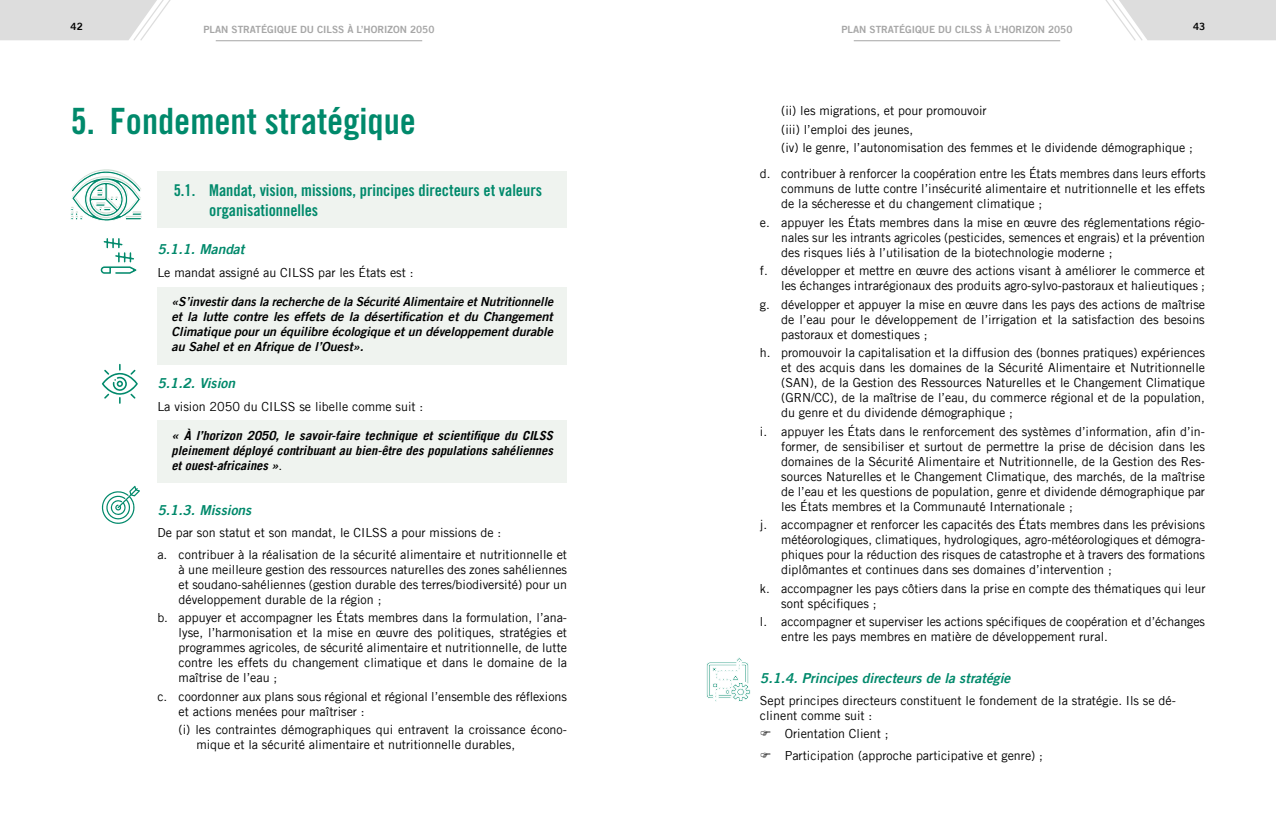
<style>
.page{position:relative;width:1276px;height:815px;background:#fff}
.page>*{position:absolute;margin:0;border:0;box-sizing:border-box;transform-origin:0 0}
.t1{font:36.25px "Trade Gothic Bold Cond Twenty";color:#00896b}
.t2{font:16.25px/19.5px "Trade Gothic Bold Cond Twenty";color:#00896b}
.t3{font:italic 13.75px "Trade Gothic LT Bold Two";color:#00896b}
.t4{font:12.5px/15px "Trade Gothic LT";color:#000}
.t5{font:italic 12.5px/15px "Trade Gothic LT Bold Two";color:#000;text-align:justify}
.t6{font:italic 700 12.5px/15px "Trade Gothic LT";color:#000;text-align:justify}
.t7{font:10px "Trade Gothic LT Bold Two";color:#a6a6a6}
.t8{font:10px "Trade Gothic LT Bold Two";color:#000}
.s1{font-weight:400;font-style:normal}
</style>
<div class="page">
<hr style="left:216px;top:41px;width:206px;height:1px;background:#a6a6a6">
<hr style="left:853px;top:41px;width:207px;height:1px;background:#a6a6a6">
<svg style="left:1105px;top:0;width:171px;height:41px"></svg>
<svg style="left:0;top:0;width:171px;height:41px"></svg>
<div style="left:157px;top:172px;width:410px;height:56px;background:#eff3ef"></div>
<div style="left:157px;top:287px;width:410px;height:78px;background:#eff3ef"></div>
<div style="left:157px;top:420px;width:410px;height:62px;background:#eff3ef"></div>
<svg style="left:71px;top:169px;width:71px;height:52px"></svg>
<svg style="left:100px;top:238px;width:37px;height:36px"></svg>
<svg style="left:102px;top:364px;width:36px;height:40px"></svg>
<svg style="left:102px;top:486px;width:38px;height:38px"></svg>
<svg style="left:706px;top:657px;width:44px;height:45px"></svg>
<p class="t8" style="left:71px;top:20px;width:14px">42</p>
<p class="t8" style="left:1193px;top:20px;width:14px">43</p>
<p class="t7" style="left:203px;top:23px;width:232px">PLAN STRATÉGIQUE DU CILSS À L’HORIZON 2050</p>
<p class="t7" style="left:841px;top:23px;width:232px">PLAN STRATÉGIQUE DU CILSS À L’HORIZON 2050</p>
<h1 class="t1" style="left:71px;top:99px;width:346px">5. Fondement stratégique</h1>
<h2 class="t2" style="left:209px;top:180px;width:334px;text-indent:-35px">5.1. Mandat, vision, missions, principes directeurs et valeurs organisationnelles</h2>
<p class="t3" style="left:157px;top:241px;width:89px">5.1.1. Mandat</p>
<p class="t4" style="left:157px;top:264px;width:258px">Le mandat assigné au CILSS par les États est :</p>
<p class="t5" style="left:171px;top:294px;width:383px">«S’investir dans la recherche de la Sécurité Alimentaire et Nutritionnelle et la lutte contre les effets de la désertification et du Changement Climatique pour un équilibre écologique et un développement durable au Sahel et en Afrique de l’Ouest».</p>
<p class="t3" style="left:157px;top:375px;width:79px">5.1.2. Vision</p>
<p class="t4" style="left:157px;top:398px;width:267px">La vision 2050 du CILSS se libelle comme suit :</p>
<p class="t6" style="left:171px;top:428px;width:383px">« À l’horizon 2050, le savoir-faire technique et scientifique du CILSS pleinement déployé contribuant au bien-être des populations sahéliennes et ouest-africaines »<span class="s1">.</span></p>
<p class="t3" style="left:157px;top:501px;width:95px">5.1.3. Missions</p>
<p class="t4" style="left:157px;top:521px;width:411px;line-height:22.1px">De par son statut et son mandat, le CILSS a pour missions de :<br>a. contribuer à la réalisation de la sécurité alimentaire et nutritionnelle et</p>
<p class="t4" style="left:179px;top:562px;width:390px;text-align:justify">à une meilleure gestion des ressources naturelles des zones sahéliennes et soudano-sahéliennes (gestion durable des terres/biodiversité) pour un développement durable de la région ;</p>
<p class="t4" style="left:179px;top:610px;width:390px;text-align:justify;text-indent:-21px">b. appuyer et accompagner les États membres dans la formulation, l’ana&shy;lyse, l’harmonisation et la mise en œuvre des politiques, stratégies et programmes agricoles, de sécurité alimentaire et nutritionnelle, de lutte contre les effets du changement climatique et dans le domaine de la maîtrise de l’eau ;</p>
<p class="t4" style="left:179px;top:689px;width:390px;text-indent:-21px">c. coordonner aux plans sous régional et régional l’ensemble des réflexions et actions menées pour maîtriser :</p>
<p class="t4" style="left:196px;top:722px;width:372px;text-indent:-18px">(i) les contraintes démographiques qui entravent la croissance écono&shy;mique et la sécurité alimentaire et nutritionnelle durables,</p>
<p class="t4" style="left:781px;top:101px;width:413px;line-height:18.5px">(ii) les migrations, et pour promouvoir<br>(iii) l’emploi des jeunes,<br>(iv) le genre, l’autonomisation des femmes et le dividende démographique ;</p>
<p class="t4" style="left:781px;top:166px;width:426px;text-align:justify;text-indent:-21px">d. contribuer à renforcer la coopération entre les États membres dans leurs efforts communs de lutte contre l’insécurité alimentaire et nutritionnelle et les effets de la sécheresse et du changement climatique ;</p>
<p class="t4" style="left:781px;top:214px;width:425px;text-align:justify;text-indent:-21px">e. appuyer les États membres dans la mise en œuvre des réglementations régio&shy;nales sur les intrants agricoles (pesticides, semences et engrais) et la prévention des risques liés à l’utilisation de la biotechnologie moderne ;</p>
<p class="t4" style="left:760px;top:263px;width:447px;text-align:right">f. développer et mettre en œuvre des actions visant à améliorer le commerce et les échanges intrarégionaux des produits agro-sylvo-pastoraux et halieutiques ;</p>
<p class="t4" style="left:781px;top:297px;width:425px;text-align:justify;text-indent:-21px">g. développer et appuyer la mise en œuvre dans les pays des actions de maîtrise de l’eau pour le développement de l’irrigation et la satisfaction des besoins pastoraux et domestiques ;</p>
<p class="t4" style="left:781px;top:345px;width:425px;text-align:justify;text-indent:-21px">h. promouvoir la capitalisation et la diffusion des (bonnes pratiques) expériences et des acquis dans les domaines de la Sécurité Alimentaire et Nutritionnelle (SAN), de la Gestion des Ressources Naturelles et le Changement Climatique (GRN/CC), de la maîtrise de l’eau, du commerce régional et de la population, du genre et du dividende démographique ;</p>
<p class="t4" style="left:781px;top:424px;width:425px;text-align:justify;text-indent:-21px">i. appuyer les États dans le renforcement des systèmes d’information, afin d’in&shy;former, de sensibiliser et surtout de permettre la prise de décision dans les domaines de la Sécurité Alimentaire et Nutritionnelle, de la Gestion des Res&shy;sources Naturelles et le Changement Climatique, des marchés, de la maîtrise de l’eau et les questions de population, genre et dividende démographique par les États membres et la Communauté Internationale ;</p>
<p class="t4" style="left:781px;top:517px;width:425px;text-align:justify;text-indent:-21px">j. accompagner et renforcer les capacités des États membres dans les prévisions météorologiques, climatiques, hydrologiques, agro-météorologiques et démogra&shy;phiques pour la réduction des risques de catastrophe et à travers des formations diplômantes et continues dans ses domaines d’intervention ;</p>
<p class="t4" style="left:781px;top:581px;width:426px;text-indent:-21px">k. accompagner les pays côtiers dans la prise en compte des thématiques qui leur sont spécifiques ;</p>
<p class="t4" style="left:781px;top:614px;width:425px;text-indent:-21px">l. accompagner et superviser les actions spécifiques de coopération et d’échanges entre les pays membres en matière de développement rural.</p>
<p class="t3" style="left:760px;top:669px;width:252px">5.1.4. Principes directeurs de la stratégie</p>
<p class="t4" style="left:760px;top:693px;width:417px">Sept principes directeurs constituent le fondement de la stratégie. Ils se dé&shy;clinent comme suit :</p>
<p class="t4" style="left:784px;top:723px;width:260px;line-height:22.1px">Orientation Client ;<br>Participation (approche participative et genre) ;</p>
</div>
